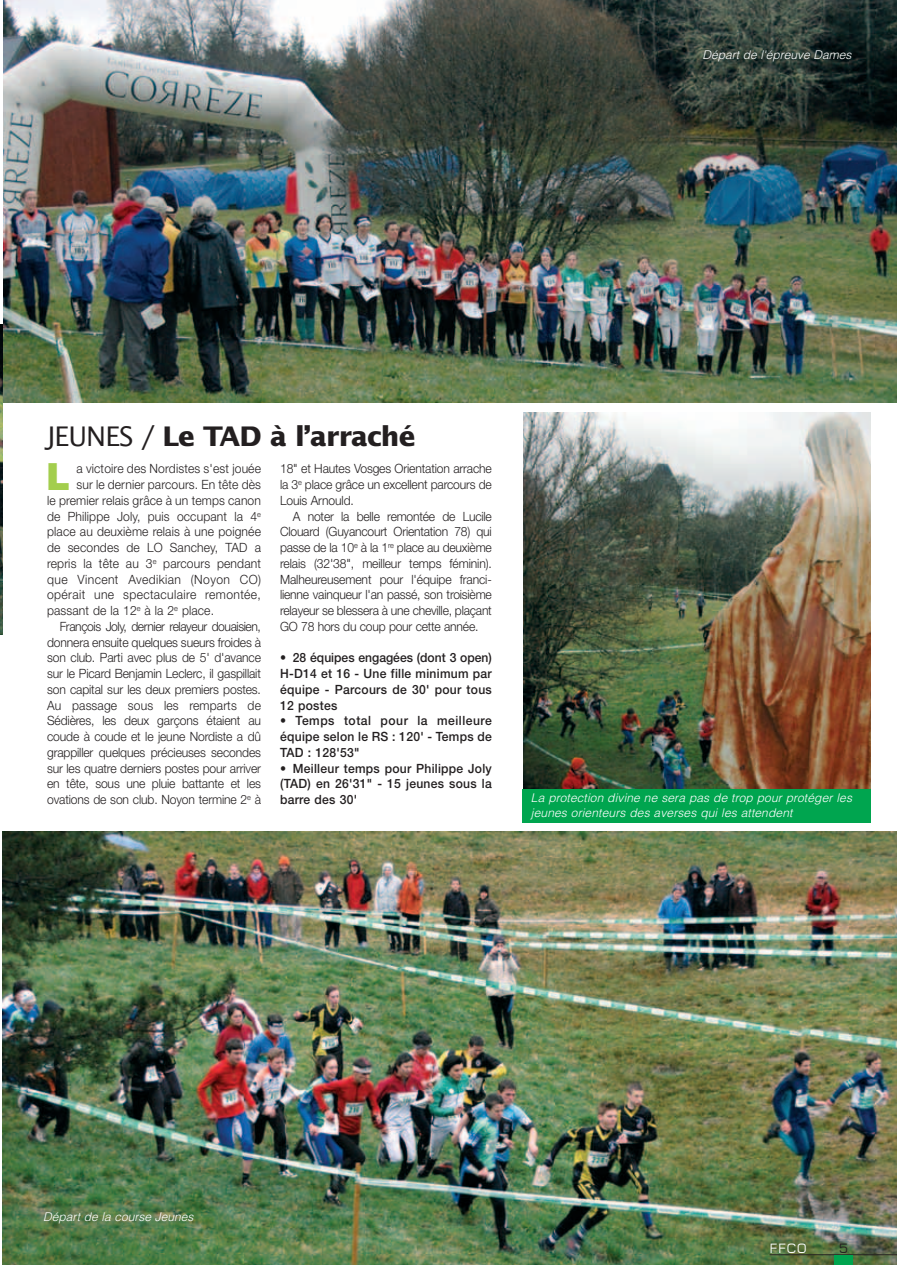
<style>
.page{position:relative;width:897px;height:1265px;background:#fff}
.page>*{position:absolute;margin:0;border:0;box-sizing:border-box;transform-origin:0 0}
.t1{font:900 37.65px "Helvetica Neue";color:#a3ce4d}
.t2{font:700 27px "Lucida Sans";letter-spacing:-.035em;color:#231f20}
.t3{font:13.5px "Micro Laser";color:#fff}
.t4{font:13.5px "Micro Laser";color:#231f20}
.t5{font:300 12.75px/15.8px "Helvetica Neue";letter-spacing:-.01em;color:#231f20;text-align:justify;scale:.95 1}
.t6{font:300 12.75px "Helvetica Neue";letter-spacing:.01em;color:#231f20;scale:.95 1}
.t7{font:500 12.75px/15.8px "Helvetica Neue";letter-spacing:.02em;color:#231f20;text-align:justify;scale:.95 1}
.t8{font:300 12.75px "Helvetica Neue";letter-spacing:-.035em;color:#231f20;scale:.95 1}
.t9{font:300 12.75px "Helvetica Neue";letter-spacing:.03em;color:#231f20;scale:.95 1}
.t10{font:300 12.75px "Helvetica Neue";letter-spacing:.035em;color:#231f20;scale:.95 1}
.t11{font:italic 300 12px/14.4px "Helvetica";color:#fff}
.s1{font-weight:400}
</style>
<div class="page">
<img style="left:0;top:0;width:897px;height:1265px">
<p class="t11" style="left:702px;top:49px;width:153px">Départ de l'épreuve Dames</p>
<h2 class="t2" style="left:47px;top:425px;width:370px"><span class="s1">JEUNES /</span> Le TAD à l’arraché</h2>
<h1 class="t1" style="left:47px;top:463px;width:25px">L</h1>
<p class="t5" style="left:280px;top:462px;width:224px">18" et Hautes Vosges Orientation arrache la 3<sup>e</sup> place grâce un excellent parcours de Louis Arnould.</p>
<p class="t5" style="left:280px;top:509px;width:224px;text-indent:13px">A noter la belle remontée de Lucile Clouard (Guyancourt Orientation 78) qui passe de la 10<sup>e</sup> à la 1<sup>re</sup> place au deuxième relais (32'38", meilleur temps féminin).<br>Malheureusement pour l'équipe franci&shy;lienne vainqueur l'an passé, son troisième relayeur se blessera à une cheville, plaçant GO 78 hors du coup pour cette année.</p>
<p class="t7" style="left:280px;top:651px;width:224px">• 28 équipes engagées (dont 3 open)<br>H-D14 et 16 - Une fille minimum par équipe - Parcours de 30' pour tous 12 postes</p>
<p class="t7" style="left:280px;top:714px;width:224px">• Temps total pour la meilleure équipe selon le RS : 120' - Temps de TAD : 128'53"</p>
<p class="t7" style="left:280px;top:761px;width:224px">• Meilleur temps pour Philippe Joly (TAD) en 26'31" - 15 jeunes sous la barre des 30'</p>
<p class="t6" style="left:76px;top:464px;width:196px">a victoire des Nordistes s'est jouée</p>
<p class="t6" style="left:76px;top:480px;width:196px">sur le dernier parcours. En tête dès</p>
<p class="t6" style="left:47px;top:496px;width:227px">le premier relais grâce à un temps canon</p>
<p class="t6" style="left:47px;top:511px;width:227px">de Philippe Joly, puis occupant la 4<sup>e</sup></p>
<p class="t6" style="left:47px;top:527px;width:227px">place au deuxième relais à une poignée</p>
<p class="t6" style="left:47px;top:543px;width:227px">de secondes de LO Sanchey, TAD a</p>
<p class="t6" style="left:47px;top:559px;width:227px">repris la tête au 3<sup>e</sup> parcours pendant</p>
<p class="t10" style="left:47px;top:574px;width:227px">que Vincent Avedikian (Noyon CO)</p>
<p class="t9" style="left:47px;top:590px;width:227px">opérait une spectaculaire remontée,</p>
<p class="t6" style="left:47px;top:606px;width:177px">passant de la 12<sup>e</sup> à la 2<sup>e</sup> place.</p>
<p class="t8" style="left:60px;top:622px;width:213px">François Joly, dernier relayeur douaisien,</p>
<p class="t5" style="left:47px;top:635px;width:227px">donnera ensuite quelques sueurs froides à</p>
<p class="t5" style="left:47px;top:651px;width:227px">son club. Parti avec plus de 5' d'avance</p>
<p class="t5" style="left:47px;top:667px;width:227px">sur le Picard Benjamin Leclerc, il gaspillait</p>
<p class="t5" style="left:47px;top:682px;width:227px">son capital sur les deux premiers postes.</p>
<p class="t6" style="left:47px;top:700px;width:227px">Au passage sous les remparts de</p>
<p class="t5" style="left:47px;top:714px;width:227px">Sédières, les deux garçons étaient au</p>
<p class="t5" style="left:47px;top:730px;width:227px">coude à coude et le jeune Nordiste a dû</p>
<p class="t5" style="left:47px;top:745px;width:227px">grappiller quelques précieuses secondes</p>
<p class="t5" style="left:47px;top:761px;width:227px">sur les quatre derniers postes pour arriver</p>
<p class="t5" style="left:47px;top:777px;width:227px">en tête, sous une pluie battante et les</p>
<p class="t5" style="left:47px;top:793px;width:227px">ovations de son club. Noyon termine 2<sup>e</sup> à</p>
<p class="t11" style="left:531px;top:792px;width:325px">La protection divine ne sera pas de trop pour protéger les jeunes orienteurs des averses qui les attendent</p>
<p class="t11" style="left:43px;top:1210px;width:154px">Départ de la course Jeunes</p>
<p class="t3" style="left:770px;top:1244px;width:38px">FFCO</p>
<p class="t4" style="left:839px;top:1244px;width:10px">5</p>
</div>
